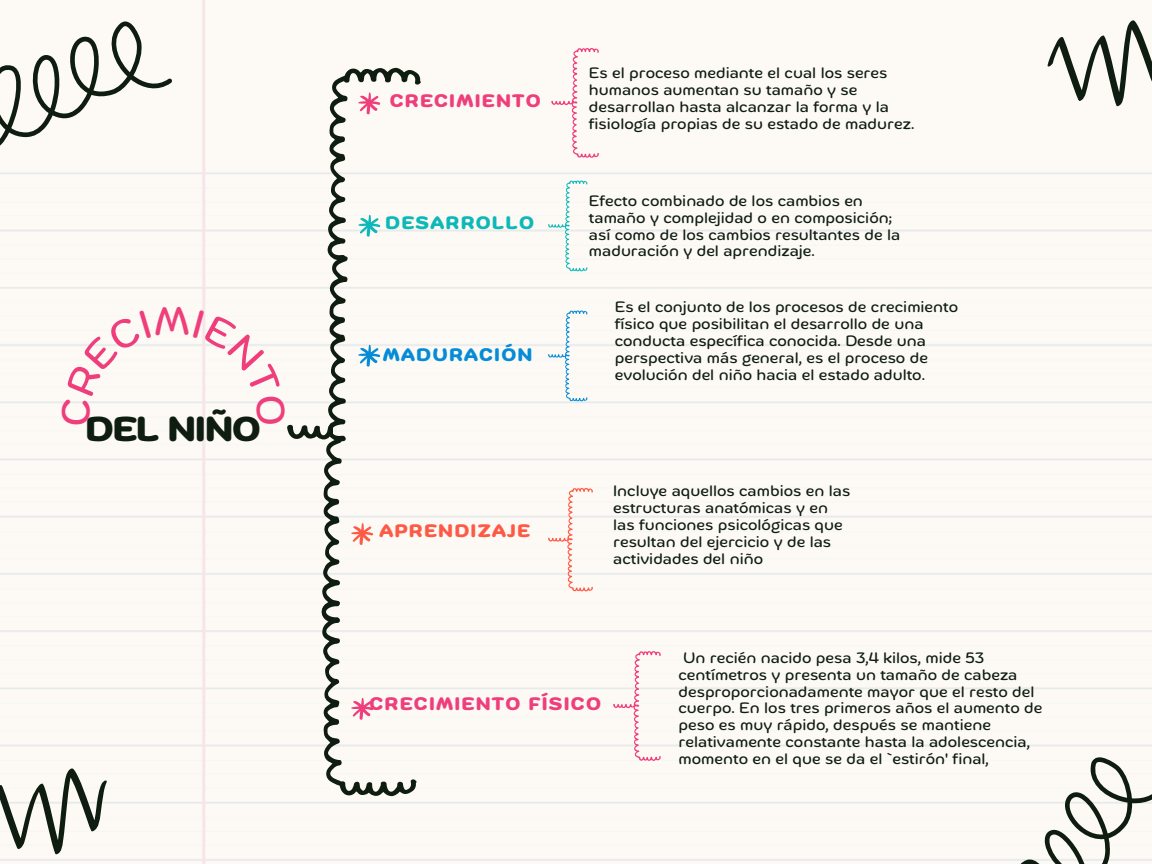
<style>
.page{position:relative;width:1152px;height:864px;background:#fff}
.page>*{position:absolute;margin:0;border:0;box-sizing:border-box;transform-origin:0 0}
.t1{font:700 34.5px "Mommi";letter-spacing:-.04em;color:#0f1d11}
.t2{font:700 18px "Mommi";letter-spacing:.07em;color:#ef3e7c}
.t3{font:700 18px "Mommi";letter-spacing:.07em;color:#fd5a46}
.t4{font:700 18px "Mommi";letter-spacing:.07em;color:#0cb9b8}
.t5{font:700 18px "Mommi";letter-spacing:.07em;color:#058cd7}
.t6{font:15px/16.8px "Mommi";color:#0f1d11}
</style>
<div class="page">
<svg style="left:551px;top:48px;width:48px;height:110px"></svg>
<svg style="left:548px;top:180px;width:40px;height:91px"></svg>
<svg style="left:548px;top:310px;width:40px;height:91px"></svg>
<svg style="left:548px;top:488px;width:45px;height:103px"></svg>
<svg style="left:983px;top:732px;width:169px;height:132px"></svg>
<svg style="left:1037px;top:0;width:115px;height:132px"></svg>
<svg style="left:613px;top:651px;width:48px;height:110px"></svg>
<svg style="left:0;top:21px;width:421px;height:843px"></svg>
<p class="t1" style="left:85px;top:413px;width:177px">DEL NIÑO</p>
<p class="t2" style="left:390px;top:92px;width:152px">CRECIMIENTO</p>
<p class="t4" style="left:385px;top:215px;width:150px">DESARROLLO</p>
<p class="t5" style="left:383px;top:346px;width:151px">MADURACIÓN</p>
<p class="t3" style="left:379px;top:523px;width:152px">APRENDIZAJE</p>
<p class="t6" style="left:589px;top:65px;width:327px">Es el proceso mediante el cual los seres humanos aumentan su tamaño y se desarrollan hasta alcanzar la forma y la fisiología propias de su estado de madurez.</p>
<p class="t6" style="left:589px;top:193px;width:313px">Efecto combinado de los cambios en tamaño y complejidad o en composición; así como de los cambios resultantes de la maduración y del aprendizaje.</p>
<p class="t6" style="left:615px;top:299px;width:345px">Es el conjunto de los procesos de crecimiento físico que posibilitan el desarrollo de una conducta específica conocida. Desde una perspectiva más general, es el proceso de evolución del niño hacia el estado adulto.</p>
<p class="t6" style="left:613px;top:483px;width:239px">Incluye aquellos cambios en las estructuras anatómicas y en las funciones psicológicas que resultan del ejercicio y de las actividades del niño</p>
<h1 class="t2" style="left:370px;top:696px;width:233px">CRECIMIENTO FÍSICO</h1>
<p class="t6" style="left:679px;top:650px;width:365px">Un recién nacido pesa 3,4 kilos, mide 53 centímetros y presenta un tamaño de cabeza desproporcionadamente mayor que el resto del cuerpo. En los tres primeros años el aumento de peso es muy rápido, después se mantiene relativamente constante hasta la adolescencia, momento en el que se da el `estirón' final,</p>
</div>
